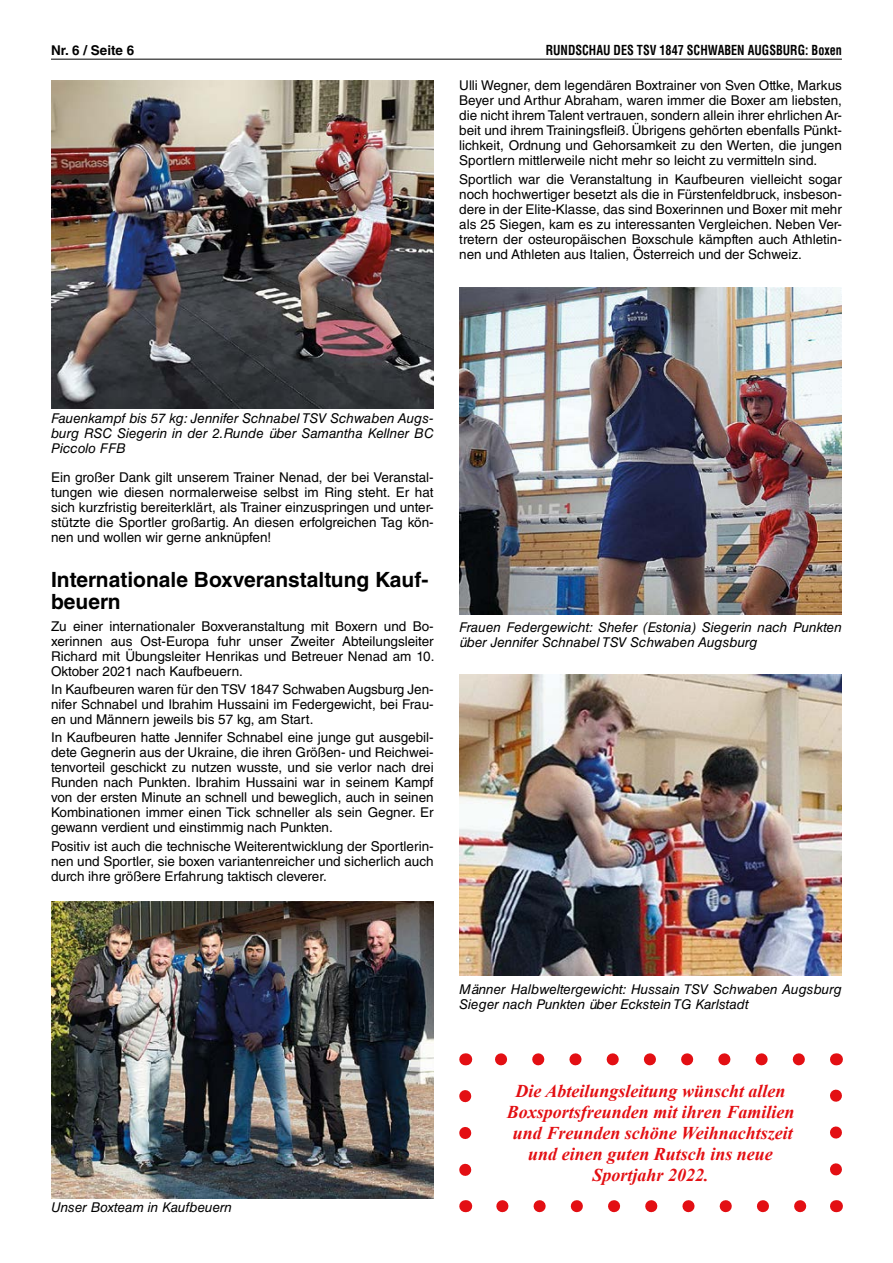
<style>
.page{position:relative;width:893px;height:1263px;background:#fff}
.page>*{position:absolute;margin:0;border:0;box-sizing:border-box;transform-origin:0 0}
.t1{font:700 21px/22.5px "Helvetica LT Std";color:#000}
.t2{font:italic 700 18px/21px "Times New Roman";color:#e30f13;text-align:center}
.t3{font:13.5px/15px "Helvetica LT Std";color:#000;text-align:justify}
.t4{font:italic 13.5px/15px "Helvetica LT Std";color:#000}
.t5{font:700 condensed 13.5px "Helvetica LT Std";color:#000;scale:.9 1}
.t6{font:700 13.5px "Helvetica LT Std";color:#000}
</style>
<div class="page">
<hr style="left:51px;top:59px;width:791px;height:1px;background:#000">
<img style="left:51px;top:81px;width:383px;height:327px">
<img style="left:51px;top:901px;width:383px;height:298px">
<img style="left:459px;top:287px;width:383px;height:328px">
<img style="left:459px;top:674px;width:383px;height:301px">
<svg style="left:459px;top:1096px;width:12px;height:80px"></svg>
<svg style="left:502px;top:1200px;width:305px;height:12px"></svg>
<svg style="left:830px;top:1089px;width:12px;height:80px"></svg>
<svg style="left:495px;top:1053px;width:304px;height:12px"></svg>
<svg style="left:465px;top:1200px;width:1px;height:12px"></svg>
<svg style="left:836px;top:1200px;width:1px;height:12px"></svg>
<svg style="left:836px;top:1053px;width:1px;height:12px"></svg>
<svg style="left:465px;top:1053px;width:1px;height:12px"></svg>
<p class="t6" style="left:51px;top:42px;width:85px">Nr. 6 / Seite 6</p>
<p class="t5" style="left:546px;top:42px;width:331px">RUNDSCHAU DES TSV 1847 SCHWABEN AUGSBURG: Boxen</p>
<p class="t3" style="left:459px;top:78px;width:384px">Ulli Wegner, dem legendären Boxtrainer von Sven Ottke, Markus Beyer und Arthur Abraham, waren immer die Boxer am liebsten, die nicht ihrem Talent vertrauen, sondern allein ihrer ehrlichen Ar&shy;beit und ihrem Trainingsfleiß. Übrigens gehörten ebenfalls Pünkt&shy;lichkeit, Ordnung und Gehorsamkeit zu den Werten, die jungen Sportlern mittlerweile nicht mehr so leicht zu vermitteln sind.</p>
<p class="t3" style="left:459px;top:172px;width:384px">Sportlich war die Veranstaltung in Kaufbeuren vielleicht sogar noch hochwertiger besetzt als die in Fürstenfeldbruck, insbeson&shy;dere in der Elite-Klasse, das sind Boxerinnen und Boxer mit mehr als 25 Siegen, kam es zu interessanten Vergleichen. Neben Ver&shy;tretern der osteuropäischen Boxschule kämpften auch Athletin&shy;nen und Athleten aus Italien, Österreich und der Schweiz.</p>
<p class="t4" style="left:51px;top:411px;width:384px;text-align:justify">Fauenkampf bis 57 kg: Jennifer Schnabel TSV Schwaben Augs&shy;burg RSC Siegerin in der 2.Runde über Samantha Kellner BC Piccolo FFB</p>
<p class="t3" style="left:51px;top:470px;width:384px">Ein großer Dank gilt unserem Trainer Nenad, der bei Veranstal&shy;tungen wie diesen normalerweise selbst im Ring steht. Er hat sich kurzfristig bereiterklärt, als Trainer einzuspringen und unter&shy;stützte die Sportler großartig. An diesen erfolgreichen Tag kön&shy;nen und wollen wir gerne anknüpfen!</p>
<h1 class="t1" style="left:51px;top:568px;width:379px">Internationale Boxveranstaltung Kauf&shy;beuern</h1>
<p class="t3" style="left:51px;top:618px;width:385px">Zu einer internationaler Boxveranstaltung mit Boxern und Bo&shy;xerinnen aus Ost-Europa fuhr unser Zweiter Abteilungsleiter Richard mit Übungsleiter Henrikas und Betreuer Nenad am 10.<br>Oktober 2021 nach Kaufbeuern.</p>
<p class="t3" style="left:51px;top:682px;width:384px">In Kaufbeuren waren für den TSV 1847 Schwaben Augsburg Jen&shy;nifer Schnabel und Ibrahim Hussaini im Federgewicht, bei Frau&shy;en und Männern jeweils bis 57 kg, am Start.</p>
<p class="t3" style="left:51px;top:730px;width:384px">In Kaufbeuren hatte Jennifer Schnabel eine junge gut ausgebil&shy;dete Gegnerin aus der Ukraine, die ihren Größen- und Reichwei&shy;tenvorteil geschickt zu nutzen wusste, und sie verlor nach drei Runden nach Punkten. Ibrahim Hussaini war in seinem Kampf von der ersten Minute an schnell und beweglich, auch in seinen Kombinationen immer einen Tick schneller als sein Gegner. Er gewann verdient und einstimmig nach Punkten.</p>
<p class="t3" style="left:51px;top:838px;width:384px">Positiv ist auch die technische Weiterentwicklung der Sportlerin&shy;nen und Sportler, sie boxen variantenreicher und sicherlich auch durch ihre größere Erfahrung taktisch cleverer.</p>
<p class="t4" style="left:459px;top:619px;width:384px">Frauen Federgewicht: Shefer (Estonia) Siegerin nach Punkten über Jennifer Schnabel TSV Schwaben Augsburg</p>
<p class="t4" style="left:51px;top:1199px;width:183px">Unser Boxteam in Kaufbeuern</p>
<p class="t4" style="left:459px;top:981px;width:384px">Männer Halbweltergewicht: Hussain TSV Schwaben Augsburg<br>Sieger nach Punkten über Eckstein TG Karlstadt</p>
<h2 class="t2" style="left:507px;top:1080px;width:289px">Die Abteilungsleitung wünscht allen<br>Boxsportsfreunden mit ihren Familien und Freunden schöne Weihnachtszeit und einen guten Rutsch ins neue<br>Sportjahr 2022.</h2>
</div>
